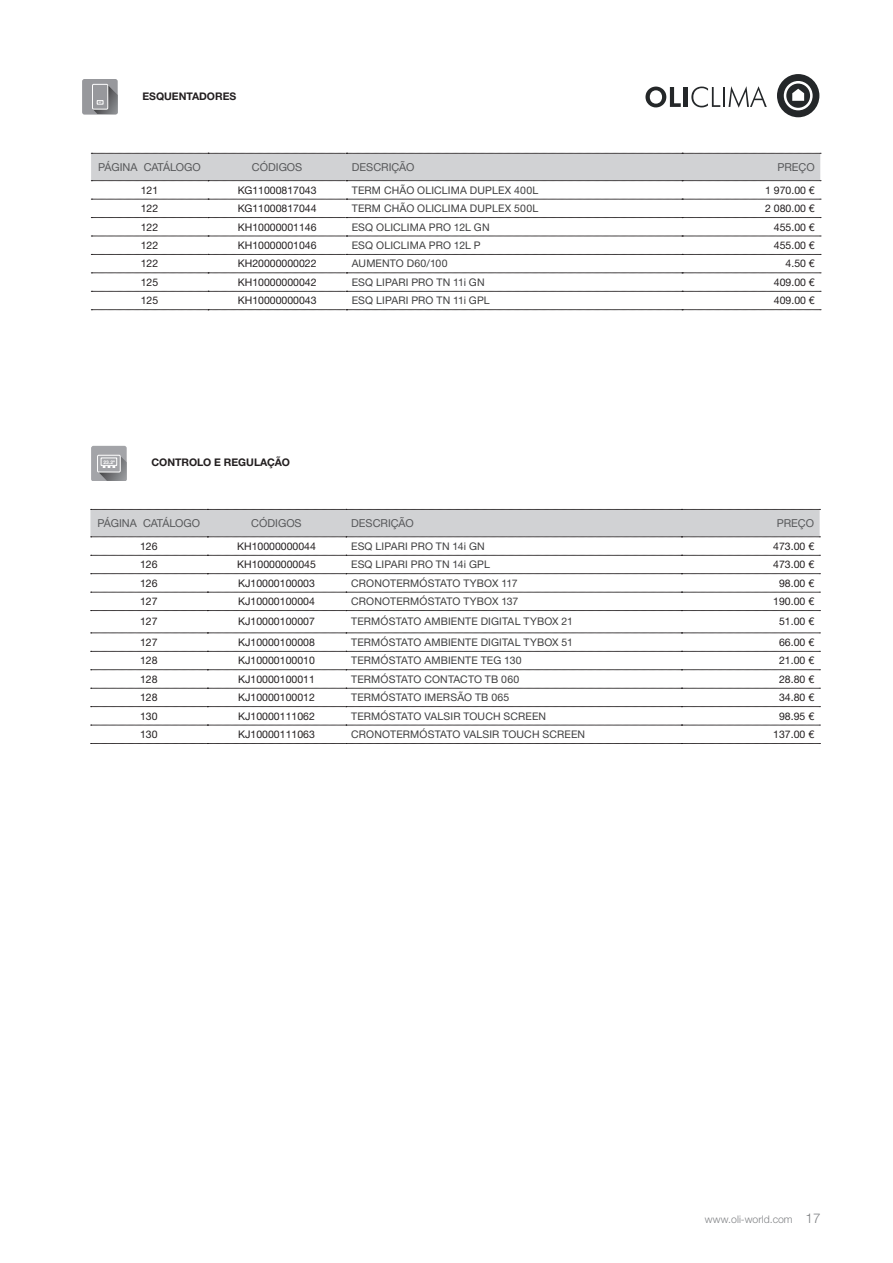
<style>
.page{position:relative;width:893px;height:1263px;background:#fff}
.page>*{position:absolute;margin:0;border:0;box-sizing:border-box;transform-origin:0 0}
.t1{font:10.95px "Helvetica Neue LTW1 G";color:#57585a}
.CODS_TABELA_SIS_2019_PT{font:10.5px "Helvetica Neue LTW1 G";letter-spacing:.015em;color:#3e3e3f}
.codigos_tabelas{font:10.5px "Helvetica Neue LTW1 G";color:#231f20}
.codigos_tabelas-2{font:700 10.5px "Helvetica Neue LTW1 G";color:#231f20}
.t2{font:300 10.5px "Helvetica Neue LTW1 G";color:#808285}
.t3{font:700 4.95px "Helvetica Neue LTW1 G";color:#fff}
.t4{font:700 1.95px "Helvetica Neue LTW1 G";color:#fff}
.s1{font-size:13.5px}
</style>
<div class="page">
<svg style="left:777px;top:74px;width:42px;height:43px"></svg>
<svg style="left:645px;top:87px;width:36px;height:20px"></svg>
<div style="left:683px;top:87px;width:5px;height:20px;background:#242729"></div>
<svg style="left:691px;top:87px;width:29px;height:20px"></svg>
<hr style="left:723px;top:87px;width:2px;height:20px;background:#242729">
<svg style="left:728px;top:86px;width:39px;height:22px"></svg>
<svg style="left:91px;top:153px;width:730px;height:28px;background:#c8c9cb"></svg>
<svg style="left:91px;top:199px;width:730px;height:1px"></svg>
<svg style="left:91px;top:217px;width:730px;height:1px"></svg>
<svg style="left:91px;top:236px;width:730px;height:1px"></svg>
<svg style="left:91px;top:254px;width:730px;height:1px"></svg>
<svg style="left:91px;top:273px;width:730px;height:1px"></svg>
<svg style="left:91px;top:291px;width:730px;height:1px"></svg>
<svg style="left:91px;top:309px;width:730px;height:1px"></svg>
<div style="left:82px;top:79px;width:36px;height:35px;background:#97989c;border-radius:2px"></div>
<div style="left:92px;top:84px;width:16px;height:25px;border:1px solid #fff"></div>
<svg style="left:93px;top:85px;width:25px;height:29px"></svg>
<div style="left:91px;top:446px;width:36px;height:35px;background:#a3a4a8;border-radius:2px"></div>
<div style="left:97px;top:455px;width:24px;height:17px;border:1px solid #fff"></div>
<svg style="left:98px;top:456px;width:29px;height:25px"></svg>
<svg style="left:90px;top:509px;width:730px;height:29px;background:#c8c9cb"></svg>
<svg style="left:91px;top:555px;width:729px;height:1px"></svg>
<svg style="left:91px;top:573px;width:729px;height:1px"></svg>
<svg style="left:91px;top:592px;width:729px;height:1px"></svg>
<svg style="left:91px;top:610px;width:729px;height:1px"></svg>
<svg style="left:91px;top:633px;width:729px;height:1px"></svg>
<svg style="left:91px;top:651px;width:729px;height:1px"></svg>
<svg style="left:91px;top:669px;width:729px;height:1px"></svg>
<svg style="left:91px;top:688px;width:729px;height:1px"></svg>
<svg style="left:91px;top:706px;width:729px;height:1px"></svg>
<svg style="left:91px;top:725px;width:729px;height:1px"></svg>
<svg style="left:91px;top:743px;width:729px;height:1px"></svg>
<p class="t4" style="left:99px;top:101px;width:4px">45º</p>
<p class="codigos_tabelas-2" style="left:142px;top:89px;width:95px">ESQUENTADORES</p>
<p class="t1" style="left:98px;top:160px;width:104px">PÁGINA CATÁLOGO</p>
<p class="t1" style="left:252px;top:160px;width:52px">CÓDIGOS</p>
<p class="t1" style="left:352px;top:160px;width:64px">DESCRIÇÃO</p>
<p class="t1" style="left:777px;top:160px;width:39px">PREÇO</p>
<p class="codigos_tabelas" style="left:141px;top:183px;width:19px">121</p>
<p class="codigos_tabelas" style="left:238px;top:183px;width:80px">KG11000817043</p>
<p class="CODS_TABELA_SIS_2019_PT" style="left:352px;top:183px;width:188px">TERM CHÃO OLICLIMA DUPLEX 400L</p>
<p class="codigos_tabelas" style="left:765px;top:183px;width:51px">1 970.00 €</p>
<p class="codigos_tabelas" style="left:141px;top:202px;width:19px">122</p>
<p class="codigos_tabelas" style="left:238px;top:202px;width:80px">KG11000817044</p>
<p class="CODS_TABELA_SIS_2019_PT" style="left:352px;top:202px;width:188px">TERM CHÃO OLICLIMA DUPLEX 500L</p>
<p class="codigos_tabelas" style="left:765px;top:202px;width:51px">2 080.00 €</p>
<p class="codigos_tabelas" style="left:141px;top:220px;width:19px">122</p>
<p class="codigos_tabelas" style="left:238px;top:220px;width:80px">KH10000001146</p>
<p class="CODS_TABELA_SIS_2019_PT" style="left:352px;top:220px;width:139px">ESQ OLICLIMA PRO 12L GN</p>
<p class="codigos_tabelas" style="left:774px;top:220px;width:42px">455.00 €</p>
<p class="codigos_tabelas" style="left:141px;top:239px;width:19px">122</p>
<p class="codigos_tabelas" style="left:238px;top:239px;width:80px">KH10000001046</p>
<p class="CODS_TABELA_SIS_2019_PT" style="left:352px;top:239px;width:130px">ESQ OLICLIMA PRO 12L P</p>
<p class="codigos_tabelas" style="left:774px;top:239px;width:42px">455.00 €</p>
<p class="codigos_tabelas" style="left:141px;top:257px;width:19px">122</p>
<p class="codigos_tabelas" style="left:238px;top:257px;width:80px">KH20000000022</p>
<p class="CODS_TABELA_SIS_2019_PT" style="left:352px;top:257px;width:97px">AUMENTO D60/100</p>
<p class="codigos_tabelas" style="left:786px;top:257px;width:31px">4.50 €</p>
<p class="codigos_tabelas" style="left:141px;top:276px;width:19px">125</p>
<p class="codigos_tabelas" style="left:238px;top:276px;width:80px">KH10000000042</p>
<p class="CODS_TABELA_SIS_2019_PT" style="left:352px;top:276px;width:134px">ESQ LIPARI PRO TN 11i GN</p>
<p class="codigos_tabelas" style="left:774px;top:276px;width:42px">409.00 €</p>
<p class="codigos_tabelas" style="left:141px;top:294px;width:19px">125</p>
<p class="codigos_tabelas" style="left:238px;top:294px;width:80px">KH10000000043</p>
<p class="CODS_TABELA_SIS_2019_PT" style="left:352px;top:294px;width:139px">ESQ LIPARI PRO TN 11i GPL</p>
<p class="codigos_tabelas" style="left:774px;top:294px;width:42px">409.00 €</p>
<p class="t3" style="left:104px;top:459px;width:13px">23.2º</p>
<p class="codigos_tabelas-2" style="left:151px;top:456px;width:140px">CONTROLO E REGULAÇÃO</p>
<p class="t1" style="left:98px;top:516px;width:104px">PÁGINA CATÁLOGO</p>
<p class="t1" style="left:251px;top:516px;width:52px">CÓDIGOS</p>
<p class="t1" style="left:351px;top:516px;width:64px">DESCRIÇÃO</p>
<p class="t1" style="left:777px;top:516px;width:39px">PREÇO</p>
<p class="codigos_tabelas" style="left:140px;top:540px;width:19px">126</p>
<p class="codigos_tabelas" style="left:237px;top:540px;width:80px">KH10000000044</p>
<p class="CODS_TABELA_SIS_2019_PT" style="left:351px;top:540px;width:135px">ESQ LIPARI PRO TN 14i GN</p>
<p class="codigos_tabelas" style="left:773px;top:540px;width:42px">473.00 €</p>
<p class="codigos_tabelas" style="left:140px;top:558px;width:19px">126</p>
<p class="codigos_tabelas" style="left:237px;top:558px;width:80px">KH10000000045</p>
<p class="CODS_TABELA_SIS_2019_PT" style="left:351px;top:558px;width:140px">ESQ LIPARI PRO TN 14i GPL</p>
<p class="codigos_tabelas" style="left:773px;top:558px;width:42px">473.00 €</p>
<p class="codigos_tabelas" style="left:140px;top:576px;width:19px">126</p>
<p class="codigos_tabelas" style="left:238px;top:576px;width:78px">KJ10000100003</p>
<p class="CODS_TABELA_SIS_2019_PT" style="left:351px;top:576px;width:168px">CRONOTERMÓSTATO TYBOX 117</p>
<p class="codigos_tabelas" style="left:779px;top:576px;width:37px">98.00 €</p>
<p class="codigos_tabelas" style="left:140px;top:595px;width:19px">127</p>
<p class="codigos_tabelas" style="left:238px;top:595px;width:78px">KJ10000100004</p>
<p class="CODS_TABELA_SIS_2019_PT" style="left:351px;top:595px;width:169px">CRONOTERMÓSTATO TYBOX 137</p>
<p class="codigos_tabelas" style="left:773px;top:595px;width:42px">190.00 €</p>
<p class="codigos_tabelas" style="left:140px;top:615px;width:19px">127</p>
<p class="codigos_tabelas" style="left:238px;top:615px;width:78px">KJ10000100007</p>
<p class="CODS_TABELA_SIS_2019_PT" style="left:351px;top:615px;width:223px">TERMÓSTATO AMBIENTE DIGITAL TYBOX 21</p>
<p class="codigos_tabelas" style="left:779px;top:615px;width:37px">51.00 €</p>
<p class="codigos_tabelas" style="left:140px;top:636px;width:19px">127</p>
<p class="codigos_tabelas" style="left:238px;top:636px;width:78px">KJ10000100008</p>
<p class="CODS_TABELA_SIS_2019_PT" style="left:351px;top:636px;width:223px">TERMÓSTATO AMBIENTE DIGITAL TYBOX 51</p>
<p class="codigos_tabelas" style="left:779px;top:636px;width:37px">66.00 €</p>
<p class="codigos_tabelas" style="left:140px;top:654px;width:19px">128</p>
<p class="codigos_tabelas" style="left:238px;top:654px;width:78px">KJ10000100010</p>
<p class="CODS_TABELA_SIS_2019_PT" style="left:351px;top:654px;width:172px">TERMÓSTATO AMBIENTE TEG 130</p>
<p class="codigos_tabelas" style="left:779px;top:654px;width:37px">21.00 €</p>
<p class="codigos_tabelas" style="left:140px;top:672px;width:19px">128</p>
<p class="codigos_tabelas" style="left:238px;top:672px;width:78px">KJ10000100011</p>
<p class="CODS_TABELA_SIS_2019_PT" style="left:351px;top:672px;width:170px">TERMÓSTATO CONTACTO TB 060</p>
<p class="codigos_tabelas" style="left:779px;top:672px;width:37px">28.80 €</p>
<p class="codigos_tabelas" style="left:140px;top:691px;width:19px">128</p>
<p class="codigos_tabelas" style="left:238px;top:691px;width:78px">KJ10000100012</p>
<p class="CODS_TABELA_SIS_2019_PT" style="left:351px;top:691px;width:160px">TERMÓSTATO IMERSÃO TB 065</p>
<p class="codigos_tabelas" style="left:779px;top:691px;width:37px">34.80 €</p>
<p class="codigos_tabelas" style="left:140px;top:709px;width:19px">130</p>
<p class="codigos_tabelas" style="left:238px;top:709px;width:78px">KJ10000111062</p>
<p class="CODS_TABELA_SIS_2019_PT" style="left:351px;top:709px;width:196px">TERMÓSTATO VALSIR TOUCH SCREEN</p>
<p class="codigos_tabelas" style="left:779px;top:709px;width:37px">98.95 €</p>
<p class="codigos_tabelas" style="left:140px;top:728px;width:19px">130</p>
<p class="codigos_tabelas" style="left:238px;top:728px;width:78px">KJ10000111063</p>
<p class="CODS_TABELA_SIS_2019_PT" style="left:351px;top:728px;width:235px">CRONOTERMÓSTATO VALSIR TOUCH SCREEN</p>
<p class="codigos_tabelas" style="left:773px;top:728px;width:42px">137.00 €</p>
<p class="t2" style="left:705px;top:1213px;width:117px">www.oli-world.com <span class="s1">17</span></p>
</div>
